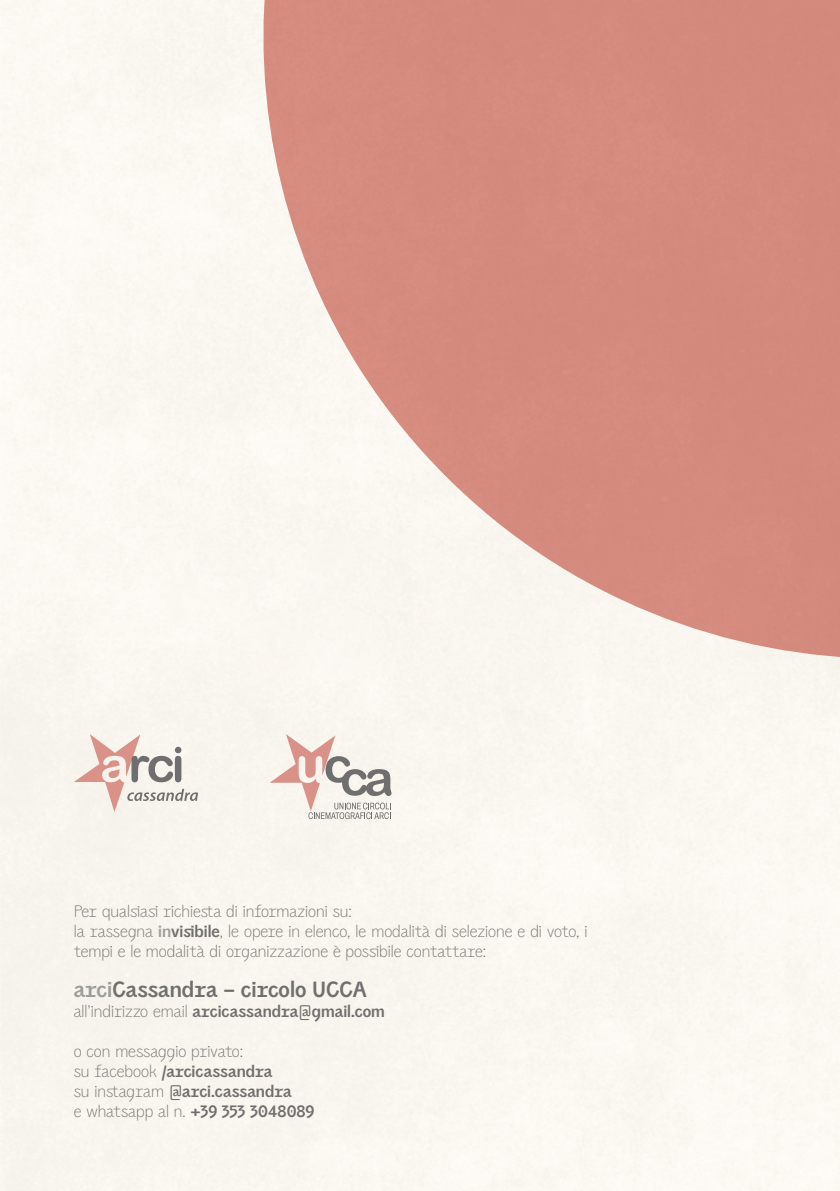
<style>
.page{position:relative;width:840px;height:1191px;background:#fff}
.page>*{position:absolute;margin:0;border:0;box-sizing:border-box;transform-origin:0 0}
.t1{font:600 24px "PP Air";color:#706f6f}
.t2{font:200 18px/20px "PP Air";color:#706f6f}
.t3{font:600 18px "PP Air";color:#706f6f}
.s1{font-weight:600;color:#9d9d9c}
.s2{font-weight:600}
.s3{color:#9d9d9c}
.s4{font-weight:200}
</style>
<div class="page">
<svg style="left:269px;top:734px;width:122px;height:85px"></svg>
<svg style="left:74px;top:734px;width:124px;height:78px;background:#e4d7d1"></svg>
<div style="left:175px;top:746px;width:6px;height:7px;background:#706f6f;border-radius:50%"></div>
<svg style="left:202px;top:0;width:637px;height:719px;fill:#d58c7f"></svg>
<p class="t2" style="left:74px;top:901px;width:515px">Per qualsiasi richiesta di informazioni su:<br>la rassegna <span class="s1">in</span><span class="s2">visibile</span>, le opere in elenco, le modalità di selezione e di voto, i tempi e le modalità di organizzazione è possibile contattare:</p>
<h1 class="t1" style="left:74px;top:976px;width:294px"><span class="s3">arci</span>Cassandra – circolo UCCA</h1>
<p class="t3" style="left:74px;top:1001px;width:312px"><span class="s4">all’indirizzo email</span> arcicassandra@gmail.com</p>
<p class="t2" style="left:74px;top:1041px;width:242px">o con messaggio privato:<br>su facebook <span class="s2">/arcicassandra<br></span>su instagram <span class="s2">@arci.cassandra<br></span>e whatsapp al n. <span class="s2">+39 353 3048089</span></p>
</div>
